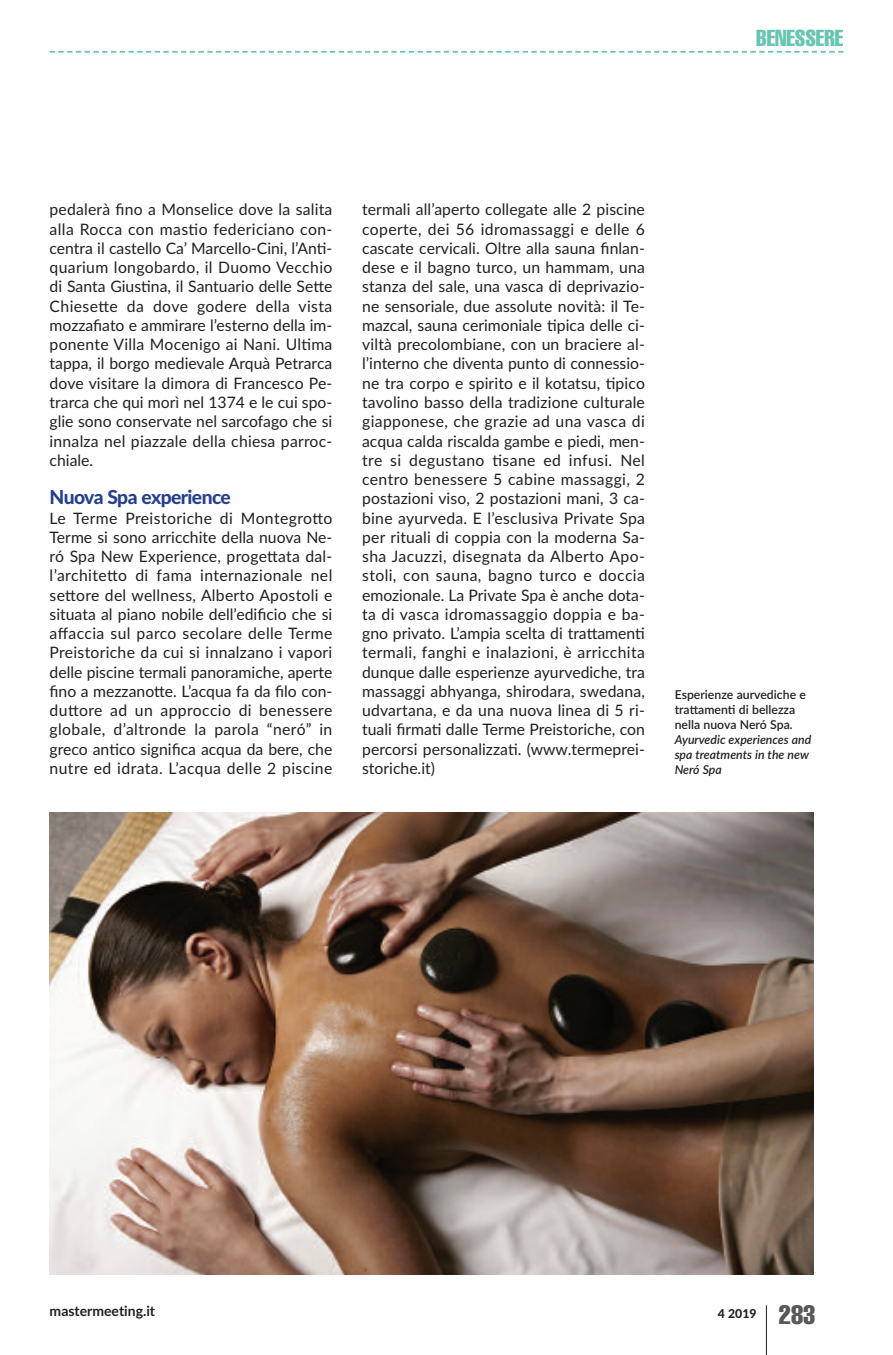
<style>
.page{position:relative;width:893px;height:1355px;background:#fff}
.page>*{position:absolute;margin:0;border:0;box-sizing:border-box;transform-origin:0 0}
.t1{font:extra-condensed 22.75px "Helvetica";color:#67c5b1}
.t2{font:800 19.25px "Lato";letter-spacing:-.03em;color:#253f8f}
.t3{font:15.75px/19.2px "Lato";letter-spacing:.005em;color:#231f20;text-align:justify}
.t4{font:700 14px "Lato";color:#231f20}
.t5{font:600 12.25px/14.9px "Lato";color:#231f20}
.t6{font:italic 600 12.25px/14.9px "Lato";color:#231f20}
.t7{font:800 12.25px "Lato";color:#231f20}
.s1{font-family:"Helvetica";font-weight:400;font-stretch:extra-condensed;font-size:26.25px;color:#57585a}
</style>
<div class="page">
<hr style="left:766px;top:1305px;width:1px;height:49px;background:#231f20">
<svg style="left:50px;top:51px;width:793px;height:2px"></svg>
<img style="left:50px;top:812px;width:764px;height:462px">
<h1 class="t1" style="left:756px;top:30px;width:89px">BENESSERE</h1>
<p class="t3" style="left:50px;top:200px;width:284px">pedalerà fino a Monselice dove la salita alla Rocca con mastio federiciano con&shy;centra il castello Ca’ Marcello-Cini, l’Anti&shy;quarium longobardo, il Duomo Vecchio di Santa Giustina, il Santuario delle Sette Chiesette da dove godere della vista mozzafiato e ammirare l’esterno della im&shy;ponente Villa Mocenigo ai Nani. Ultima tappa, il borgo medievale Arquà Petrarca dove visitare la dimora di Francesco Pe&shy;trarca che qui morì nel 1374 e le cui spo&shy;glie sono conservate nel sarcofago che si innalza nel piazzale della chiesa parroc&shy;chiale.</p>
<p class="t2" style="left:50px;top:486px;width:183px">Nuova Spa experience</p>
<p class="t3" style="left:50px;top:508px;width:284px">Le Terme Preistoriche di Montegrotto Terme si sono arricchite della nuova Ne&shy;ró Spa New Experience, progettata dal&shy;l’architetto di fama internazionale nel settore del wellness, Alberto Apostoli e situata al piano nobile dell’edificio che si affaccia sul parco secolare delle Terme Preistoriche da cui si innalzano i vapori delle piscine termali panoramiche, aperte fino a mezzanotte. L’acqua fa da filo con&shy;duttore ad un approccio di benessere globale, d’altronde la parola “neró” in greco antico significa acqua da bere, che nutre ed idrata. L’acqua delle 2 piscine</p>
<p class="t3" style="left:362px;top:200px;width:284px">termali all’aperto collegate alle 2 piscine coperte, dei 56 idromassaggi e delle 6 cascate cervicali. Oltre alla sauna finlan&shy;dese e il bagno turco, un hammam, una stanza del sale, una vasca di deprivazio&shy;ne sensoriale, due assolute novità: il Te&shy;mazcal, sauna cerimoniale tipica delle ci&shy;viltà precolombiane, con un braciere al&shy;l’interno che diventa punto di connessio&shy;ne tra corpo e spirito e il kotatsu, tipico tavolino basso della tradizione culturale giapponese, che grazie ad una vasca di acqua calda riscalda gambe e piedi, men&shy;tre si degustano tisane ed infusi. Nel centro benessere 5 cabine massaggi, 2 postazioni viso, 2 postazioni mani, 3 ca&shy;bine ayurveda. E l’esclusiva Private Spa per rituali di coppia con la moderna Sa&shy;sha Jacuzzi, disegnata da Alberto Apo&shy;stoli, con sauna, bagno turco e doccia emozionale. La Private Spa è anche dota&shy;ta di vasca idromassaggio doppia e ba&shy;gno privato. L’ampia scelta di trattamenti termali, fanghi e inalazioni, è arricchita dunque dalle esperienze ayurvediche, tra massaggi abhyanga, shirodara, swedana, udvartana, e da una nuova linea di 5 ri&shy;tuali firmati dalle Terme Preistoriche, con percorsi personalizzati. (www.termeprei&shy;storiche.it)</p>
<p class="t5" style="left:675px;top:687px;width:133px">Esperienze aurvediche e trattamenti di bellezza nella nuova Neró Spa.</p>
<p class="t6" style="left:675px;top:732px;width:138px">Ayurvedic experiences and spa treatments in the new<br>Neró Spa</p>
<p class="t4" style="left:50px;top:1302px;width:107px">mastermeeting.it</p>
<p class="t7" style="left:718px;top:1306px;width:99px">4 2019 <span class="s1">283</span></p>
</div>
